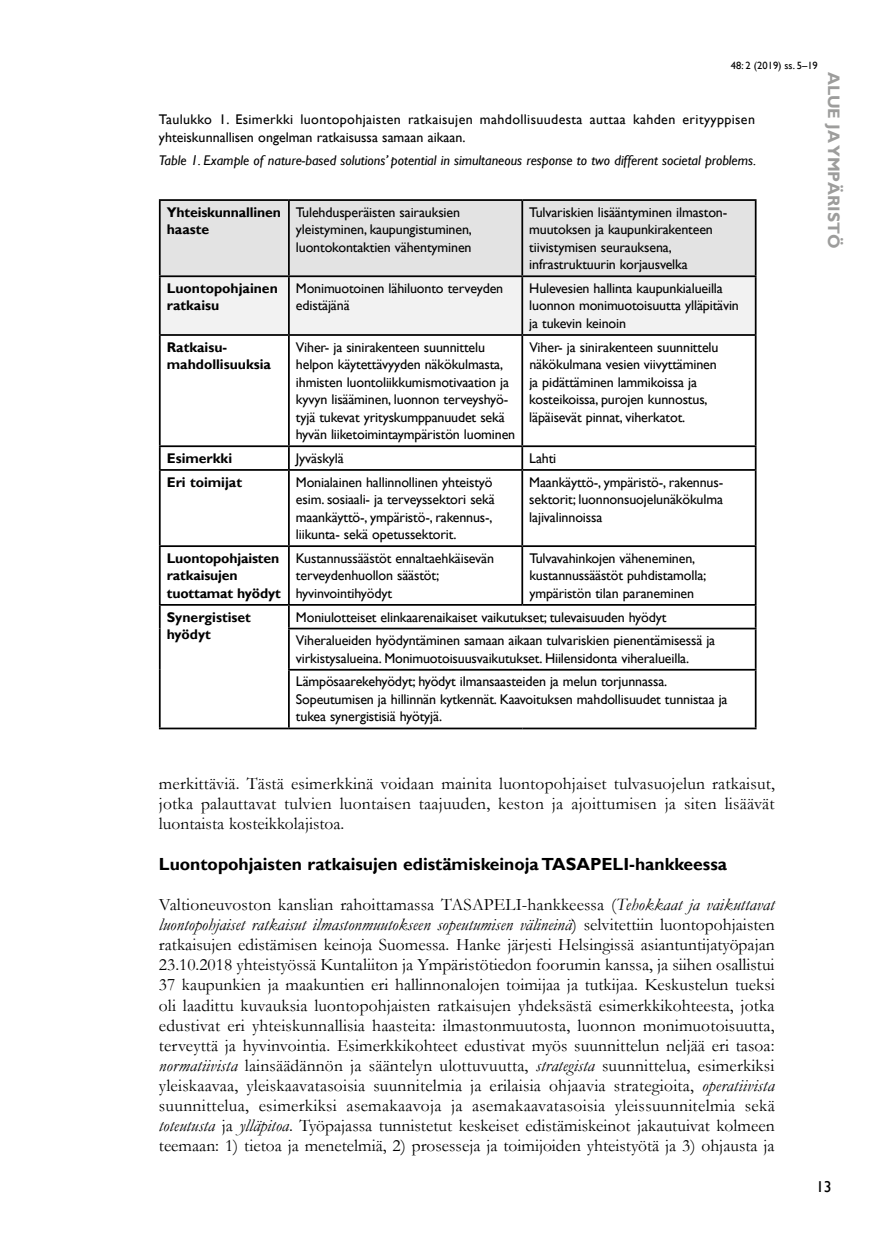
<style>
.page{position:relative;width:874px;height:1241px;background:#fff}
.page>*{position:absolute;margin:0;border:0;box-sizing:border-box;transform-origin:0 0}
.t1{font:17.5px/20.1px "Garamond";color:#000;text-align:justify}
.t2{font:700 17.5px "Gill Sans";color:#000}
.t3{font:700 16.62px "Gill Sans";color:#9d9d9c}
.t4{font:15.75px "Gill Sans";color:#000}
.t5{font:14px/17.5px "Gill Sans";letter-spacing:-.01em;color:#000}
.t6{font:700 14px/17.5px "Gill Sans";color:#000}
.t7{font:14px/17.5px "Gill Sans";letter-spacing:.025em;color:#000}
.t8{font:italic 14px "Gill Sans";color:#000}
.t9{font:10.5px "Gill Sans";color:#000}
.s1{font-style:italic}
</style>
<div class="page">
<div style="left:160px;top:201px;width:594px;height:74px;background:#e3e3e3"></div>
<div style="left:160px;top:277px;width:594px;height:57px;background:#f2f2f2"></div>
<hr style="left:159px;top:199px;width:130px;height:2px;background:#000">
<hr style="left:159px;top:201px;width:1px;height:74px;background:#000">
<hr style="left:289px;top:199px;width:233px;height:2px;background:#000">
<hr style="left:288px;top:201px;width:1px;height:74px;background:#000">
<hr style="left:522px;top:199px;width:234px;height:2px;background:#000">
<hr style="left:521px;top:201px;width:2px;height:74px;background:#000">
<hr style="left:754px;top:201px;width:2px;height:74px;background:#000">
<hr style="left:159px;top:275px;width:130px;height:2px;background:#000">
<hr style="left:159px;top:277px;width:1px;height:57px;background:#000">
<hr style="left:289px;top:275px;width:233px;height:2px;background:#000">
<hr style="left:288px;top:277px;width:1px;height:57px;background:#000">
<hr style="left:522px;top:275px;width:234px;height:2px;background:#000">
<hr style="left:521px;top:277px;width:2px;height:57px;background:#000">
<hr style="left:754px;top:277px;width:2px;height:57px;background:#000">
<hr style="left:159px;top:334px;width:130px;height:2px;background:#000">
<hr style="left:159px;top:336px;width:1px;height:109px;background:#000">
<hr style="left:289px;top:334px;width:233px;height:2px;background:#000">
<hr style="left:288px;top:336px;width:1px;height:109px;background:#000">
<hr style="left:522px;top:334px;width:234px;height:2px;background:#000">
<hr style="left:521px;top:336px;width:2px;height:109px;background:#000">
<hr style="left:754px;top:336px;width:2px;height:109px;background:#000">
<hr style="left:159px;top:445px;width:130px;height:2px;background:#000">
<svg style="left:159px;top:447px;width:1px;height:22px"></svg>
<hr style="left:289px;top:445px;width:233px;height:2px;background:#000">
<svg style="left:288px;top:447px;width:1px;height:22px"></svg>
<hr style="left:522px;top:445px;width:234px;height:2px;background:#000">
<hr style="left:521px;top:447px;width:2px;height:22px;background:#000">
<hr style="left:754px;top:447px;width:2px;height:22px;background:#000">
<hr style="left:159px;top:469px;width:130px;height:1px;background:#000">
<hr style="left:159px;top:470px;width:1px;height:75px;background:#000">
<hr style="left:289px;top:469px;width:233px;height:1px;background:#000">
<hr style="left:288px;top:470px;width:1px;height:75px;background:#000">
<hr style="left:522px;top:469px;width:234px;height:1px;background:#000">
<hr style="left:521px;top:470px;width:2px;height:75px;background:#000">
<hr style="left:754px;top:470px;width:2px;height:75px;background:#000">
<hr style="left:159px;top:545px;width:130px;height:2px;background:#000">
<hr style="left:159px;top:547px;width:1px;height:57px;background:#000">
<hr style="left:289px;top:545px;width:233px;height:2px;background:#000">
<hr style="left:288px;top:547px;width:1px;height:57px;background:#000">
<hr style="left:522px;top:545px;width:234px;height:2px;background:#000">
<hr style="left:521px;top:547px;width:2px;height:57px;background:#000">
<hr style="left:754px;top:547px;width:2px;height:57px;background:#000">
<hr style="left:159px;top:604px;width:130px;height:1px;background:#000">
<svg style="left:159px;top:605px;width:1px;height:23px"></svg>
<hr style="left:289px;top:604px;width:233px;height:1px;background:#000">
<svg style="left:288px;top:605px;width:1px;height:22px"></svg>
<hr style="left:522px;top:604px;width:234px;height:1px;background:#000">
<hr style="left:754px;top:605px;width:2px;height:22px;background:#000">
<hr style="left:159px;top:628px;width:1px;height:41px;background:#000">
<hr style="left:288px;top:627px;width:234px;height:2px;background:#000">
<hr style="left:288px;top:629px;width:1px;height:39px;background:#000">
<hr style="left:522px;top:627px;width:234px;height:2px;background:#000">
<hr style="left:754px;top:629px;width:2px;height:39px;background:#000">
<hr style="left:159px;top:669px;width:1px;height:58px;background:#000">
<hr style="left:288px;top:668px;width:234px;height:2px;background:#000">
<hr style="left:288px;top:670px;width:1px;height:57px;background:#000">
<hr style="left:522px;top:668px;width:234px;height:2px;background:#000">
<hr style="left:754px;top:670px;width:2px;height:57px;background:#000">
<hr style="left:159px;top:727px;width:130px;height:2px;background:#000">
<hr style="left:289px;top:727px;width:233px;height:2px;background:#000">
<hr style="left:522px;top:727px;width:234px;height:2px;background:#000">
<p class="t9" style="left:730px;top:59px;width:88px">48: 2 (2019) ss. 5–19</p>
<p class="t3" style="left:843px;top:71px;width:178px;rotate:90deg">ALUE JA YMPÄRISTÖ</p>
<p class="t7" style="left:159px;top:111px;width:597px">Taulukko 1. Esimerkki luontopohjaisten ratkaisujen mahdollisuudesta auttaa kahden erityyppisen yhteiskunnallisen ongelman ratkaisussa samaan aikaan.</p>
<p class="t8" style="left:159px;top:152px;width:598px">Table 1. Example of nature-based solutions’ potential in simultaneous response to two different societal problems.</p>
<p class="t6" style="left:167px;top:204px;width:116px">Yhteiskunnallinen haaste</p>
<p class="t5" style="left:296px;top:203px;width:177px">Tulehdusperäisten sairauksien yleistyminen, kaupungistuminen, luontokontaktien vähentyminen</p>
<p class="t5" style="left:529px;top:203px;width:199px">Tulvariskien lisääntyminen ilmaston&shy;muutoksen ja kaupunkirakenteen tiivistymisen seurauksena, infrastruktuurin korjausvelka</p>
<p class="t6" style="left:167px;top:280px;width:112px">Luontopohjainen ratkaisu</p>
<p class="t5" style="left:296px;top:280px;width:209px">Monimuotoinen lähiluonto terveyden edistäjänä</p>
<p class="t5" style="left:529px;top:280px;width:211px">Hulevesien hallinta kaupunkialueilla luonnon monimuotoisuutta ylläpitävin ja tukevin keinoin</p>
<p class="t6" style="left:167px;top:338px;width:106px">Ratkaisu&shy;mahdollisuuksia</p>
<p class="t5" style="left:296px;top:338px;width:221px">Viher- ja sinirakenteen suunnittelu helpon käytettävyyden näkökulmasta, ihmisten luontoliikkumismotivaation ja kyvyn lisääminen, luonnon terveyshyö&shy;tyjä tukevat yrityskumppanuudet sekä hyvän liiketoimintaympäristön luominen</p>
<p class="t5" style="left:529px;top:338px;width:191px">Viher- ja sinirakenteen suunnittelu näkökulmana vesien viivyttäminen ja pidättäminen lammikoissa ja kosteikoissa, purojen kunnostus, läpäisevät pinnat, viherkatot.</p>
<p class="t6" style="left:167px;top:450px;width:67px">Esimerkki</p>
<p class="t5" style="left:296px;top:449px;width:49px">Jyväskylä</p>
<p class="t5" style="left:529px;top:449px;width:29px">Lahti</p>
<p class="t6" style="left:167px;top:473px;width:77px">Eri toimijat</p>
<p class="t5" style="left:296px;top:473px;width:200px">Monialainen hallinnollinen yhteistyö esim. sosiaali- ja terveyssektori sekä maankäyttö-, ympäristö-, rakennus-, liikunta- sekä opetussektorit.</p>
<p class="t5" style="left:529px;top:473px;width:195px;text-align:justify">Maankäyttö-, ympäristö-, rakennus&shy;sektorit; luonnonsuojelunäkökulma lajivalinnoissa</p>
<p class="t6" style="left:167px;top:549px;width:115px">Luontopohjaisten ratkaisujen tuottamat hyödyt</p>
<p class="t5" style="left:296px;top:549px;width:200px">Kustannussäästöt ennaltaehkäisevän terveydenhuollon säästöt; hyvinvointihyödyt</p>
<p class="t5" style="left:529px;top:549px;width:178px">Tulvavahinkojen väheneminen, kustannussäästöt puhdistamolla; ympäristön tilan paraneminen</p>
<p class="t6" style="left:167px;top:608px;width:85px">Synergistiset hyödyt</p>
<p class="t5" style="left:296px;top:605px;width:420px;line-height:23.6px">Moniulotteiset elinkaarenaikaiset vaikutukset; tulevaisuuden hyödyt<br>Viheralueiden hyödyntäminen samaan aikaan tulvariskien pienentämisessä ja</p>
<p class="t5" style="left:296px;top:646px;width:394px;line-height:23.6px">virkistysalueina. Monimuotoisuusvaikutukset. Hiilensidonta viheralueilla.<br>Lämpösaarekehyödyt; hyödyt ilmansaasteiden ja melun torjunnassa.</p>
<p class="t5" style="left:296px;top:690px;width:433px">Sopeutumisen ja hillinnän kytkennät. Kaavoituksen mahdollisuudet tunnistaa ja tukea synergistisiä hyötyjä.</p>
<p class="t1" style="left:159px;top:772px;width:617px">merkittäviä. Tästä esimerkkinä voidaan mainita luontopohjaiset tulvasuojelun ratkaisut, jotka palauttavat tulvien luontaisen taajuuden, keston ja ajoittumisen ja siten lisäävät luontaista kosteikkolajistoa.</p>
<p class="t2" style="left:159px;top:853px;width:569px">Luontopohjaisten ratkaisujen edistämiskeinoja TASAPELI-hankkeessa</p>
<p class="t1" style="left:159px;top:893px;width:617px">Valtioneuvoston kanslian rahoittamassa TASAPELI-hankkeessa (<span class="s1">Tehokkaat ja vaikuttavat luontopohjaiset ratkaisut ilmastonmuutokseen sopeutumisen välineinä</span>) selvitettiin luontopohjaisten ratkaisujen edistämisen keinoja Suomessa. Hanke järjesti Helsingissä asiantuntijatyöpajan 23.10.2018 yhteistyössä Kuntaliiton ja Ympäristötiedon foorumin kanssa, ja siihen osallistui 37 kaupunkien ja maakuntien eri hallinnonalojen toimijaa ja tutkijaa. Keskustelun tueksi oli laadittu kuvauksia luontopohjaisten ratkaisujen yhdeksästä esimerkkikohteesta, jotka edustivat eri yhteiskunnallisia haasteita: ilmastonmuutosta, luonnon monimuotoisuutta, terveyttä ja hyvinvointia. Esimerkkikohteet edustivat myös suunnittelun neljää eri tasoa: <span class="s1">normatiivista</span> lainsäädännön ja sääntelyn ulottuvuutta, <span class="s1">strategista</span> suunnittelua, esimerkiksi yleiskaavaa, yleiskaavatasoisia suunnitelmia ja erilaisia ohjaavia strategioita, <span class="s1">operatiivista </span>suunnittelua, esimerkiksi asemakaavoja ja asemakaavatasoisia yleissuunnitelmia sekä <span class="s1">toteutusta</span> ja <span class="s1">ylläpitoa</span>. Työpajassa tunnistetut keskeiset edistämiskeinot jakautuivat kolmeen teemaan: 1) tietoa ja menetelmiä, 2) prosesseja ja toimijoiden yhteistyötä ja 3) ohjausta ja</p>
<p class="t4" style="left:815px;top:1177px;width:17px">13</p>
</div>
